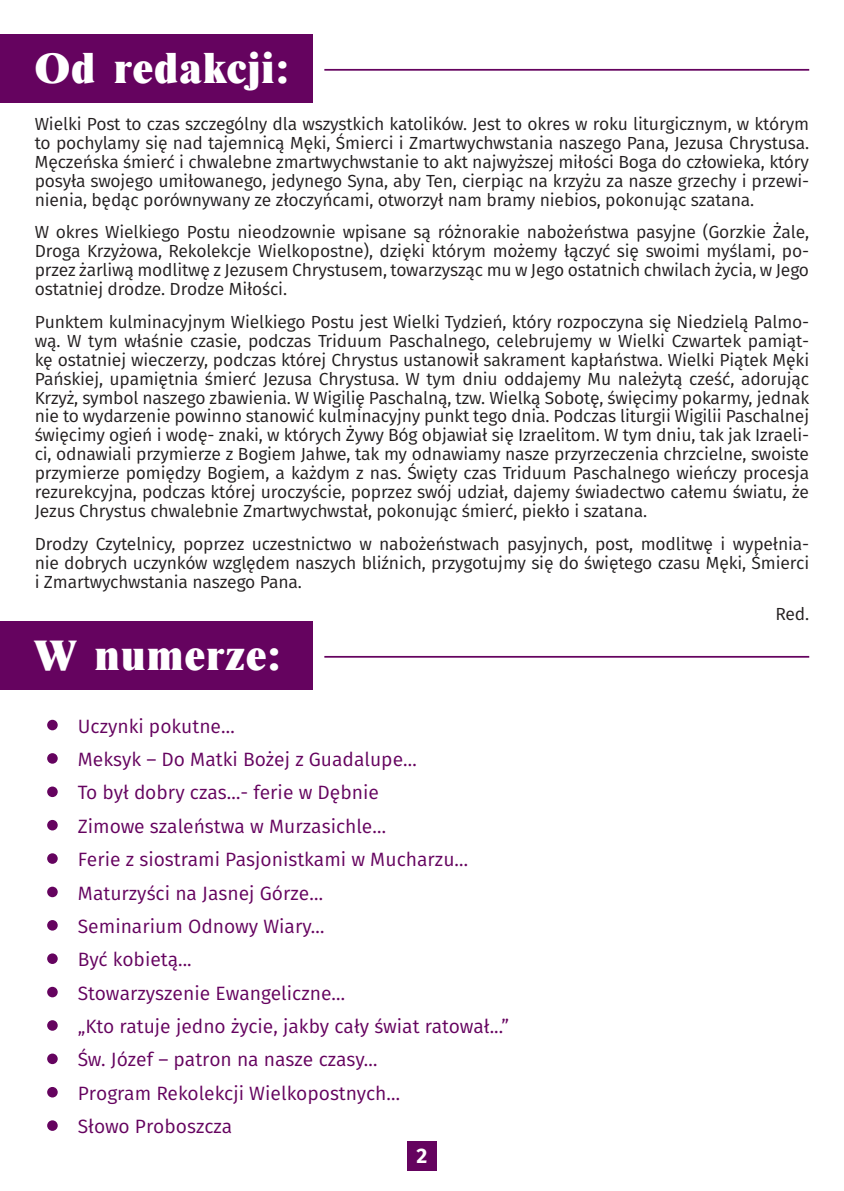
<style>
.page{position:relative;width:844px;height:1191px;background:#fff}
.page>*{position:absolute;margin:0;border:0;box-sizing:border-box;transform-origin:0 0}
.t1{font:700 expanded 43.75px "Nimbus Rom DCE";letter-spacing:.02em;color:#fff}
.t2{font:700 21px "Fira Sans";color:#fff}
.t3{font:19.25px/33.4px "Fira Sans";color:#65035f}
.t4{font:17.5px/18.9px "Fira Sans";letter-spacing:-.01em;color:#231f20;text-align:justify}
</style>
<div class="page">
<div style="left:407px;top:1141px;width:30px;height:30px;background:#65035f"></div>
<div style="left:0;top:35px;width:313px;height:68px;background:#65035f"></div>
<hr style="left:324px;top:69px;width:485px;height:2px;background:#65035f">
<div style="left:0;top:622px;width:313px;height:68px;background:#65035f"></div>
<hr style="left:324px;top:656px;width:485px;height:1px;background:#65035f">
<div style="left:47px;top:720px;width:11px;height:10px;background:#65035f;border-radius:50%"></div>
<div style="left:47px;top:853px;width:11px;height:11px;background:#65035f;border-radius:50%"></div>
<div style="left:47px;top:753px;width:11px;height:10px;background:#65035f;border-radius:50%"></div>
<div style="left:47px;top:886px;width:11px;height:11px;background:#65035f;border-radius:50%"></div>
<div style="left:47px;top:786px;width:11px;height:11px;background:#65035f;border-radius:50%"></div>
<div style="left:47px;top:920px;width:11px;height:10px;background:#65035f;border-radius:50%"></div>
<div style="left:47px;top:953px;width:11px;height:11px;background:#65035f;border-radius:50%"></div>
<div style="left:47px;top:820px;width:11px;height:10px;background:#65035f;border-radius:50%"></div>
<div style="left:47px;top:986px;width:11px;height:11px;background:#65035f;border-radius:50%"></div>
<div style="left:47px;top:1020px;width:11px;height:10px;background:#65035f;border-radius:50%"></div>
<div style="left:47px;top:1053px;width:11px;height:11px;background:#65035f;border-radius:50%"></div>
<div style="left:47px;top:1087px;width:11px;height:10px;background:#65035f;border-radius:50%"></div>
<div style="left:47px;top:1120px;width:11px;height:10px;background:#65035f;border-radius:50%"></div>
<h1 class="t1" style="left:35px;top:43px;width:255px">Od redakcji:</h1>
<p class="t4" style="left:35px;top:116px;width:775px">Wielki Post to czas szczególny dla wszystkich katolików. Jest to okres w roku liturgicznym, w którym to pochylamy się nad tajemnicą Męki, Śmierci i Zmartwychwstania naszego Pana, Jezusa Chrystusa.<br>Męczeńska śmierć i chwalebne zmartwychwstanie to akt najwyższej miłości Boga do człowieka, który posyła swojego umiłowanego, jedynego Syna, aby Ten, cierpiąc na krzyżu za nasze grzechy i przewi&shy;nienia, będąc porównywany ze złoczyńcami, otworzył nam bramy niebios, pokonując szatana.</p>
<p class="t4" style="left:35px;top:224px;width:775px">W okres Wielkiego Postu nieodzownie wpisane są różnorakie nabożeństwa pasyjne (Gorzkie Żale, Droga Krzyżowa, Rekolekcje Wielkopostne), dzięki którym możemy łączyć się swoimi myślami, po&shy;przez żarliwą modlitwę z Jezusem Chrystusem, towarzysząc mu w Jego ostatnich chwilach życia, w Jego ostatniej drodze. Drodze Miłości.</p>
<p class="t4" style="left:35px;top:314px;width:775px">Punktem kulminacyjnym Wielkiego Postu jest Wielki Tydzień, który rozpoczyna się Niedzielą Palmo&shy;wą. W tym właśnie czasie, podczas Triduum Paschalnego, celebrujemy w Wielki Czwartek pamiąt&shy;kę ostatniej wieczerzy, podczas której Chrystus ustanowił sakrament kapłaństwa. Wielki Piątek Męki Pańskiej, upamiętnia śmierć Jezusa Chrystusa. W tym dniu oddajemy Mu należytą cześć, adorując Krzyż, symbol naszego zbawienia. W Wigilię Paschalną, tzw. Wielką Sobotę, święcimy pokarmy, jednak nie to wydarzenie powinno stanowić kulminacyjny punkt tego dnia. Podczas liturgii Wigilii Paschalnej święcimy ogień i wodę- znaki, w których Żywy Bóg objawiał się Izraelitom. W tym dniu, tak jak Izraeli&shy;ci, odnawiali przymierze z Bogiem Jahwe, tak my odnawiamy nasze przyrzeczenia chrzcielne, swoiste przymierze pomiędzy Bogiem, a każdym z nas. Święty czas Triduum Paschalnego wieńczy procesja rezurekcyjna, podczas której uroczyście, poprzez swój udział, dajemy świadectwo całemu światu, że Jezus Chrystus chwalebnie Zmartwychwstał, pokonując śmierć, piekło i szatana.</p>
<p class="t4" style="left:35px;top:535px;width:775px">Drodzy Czytelnicy, poprzez uczestnictwo w nabożeństwach pasyjnych, post, modlitwę i wypełnia&shy;nie dobrych uczynków względem naszych bliźnich, przygotujmy się do świętego czasu Męki, Śmierci i Zmartwychwstania naszego Pana.</p>
<p class="t4" style="left:775px;top:606px;width:35px">Red.</p>
<h1 class="t1" style="left:35px;top:630px;width:246px">W numerze:</h1>
<p class="t3" style="left:78px;top:710px;width:158px">Uczynki pokutne…</p>
<p class="t3" style="left:78px;top:744px;width:340px">Meksyk – Do Matki Bożej z Guadalupe…</p>
<p class="t3" style="left:78px;top:777px;width:303px">To był dobry czas…- ferie w Dębnie</p>
<p class="t3" style="left:78px;top:810px;width:310px">Zimowe szaleństwa w Murzasichle…</p>
<p class="t3" style="left:78px;top:844px;width:392px">Ferie z siostrami Pasjonistkami w Mucharzu…</p>
<p class="t3" style="left:78px;top:877px;width:247px">Maturzyści na Jasnej Górze…</p>
<p class="t3" style="left:78px;top:911px;width:248px">Seminarium Odnowy Wiary…<br>Być kobietą...</p>
<p class="t3" style="left:78px;top:977px;width:433px">Stowarzyszenie Ewangeliczne…<br>„Kto ratuje jedno życie, jakby cały świat ratował...” Św. Józef – patron na nasze czasy…<br>Program Rekolekcji Wielkopostnych…<br>Słowo Proboszcza</p>
<p class="t2" style="left:416px;top:1140px;width:12px">2</p>
</div>
